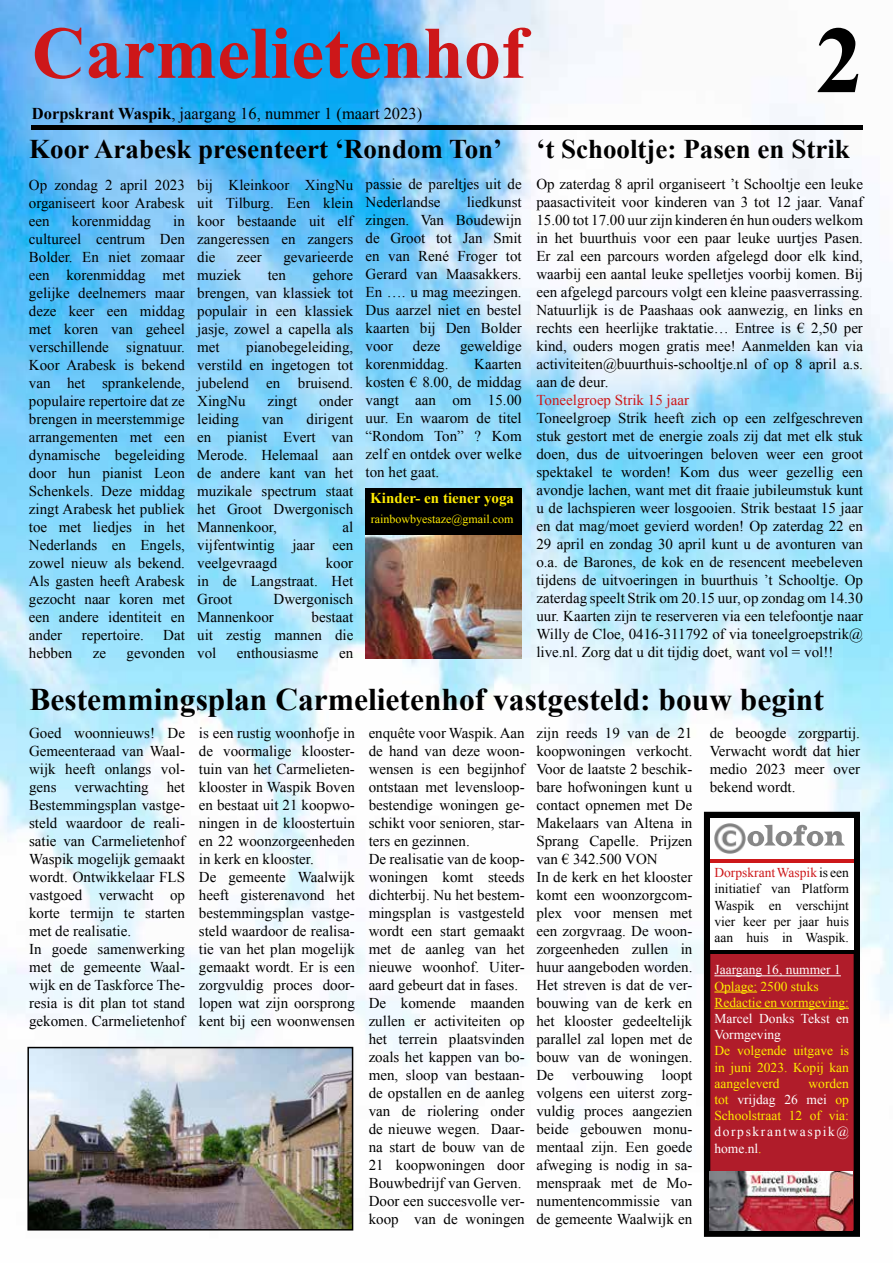
<style>
.page{position:relative;width:893px;height:1263px;background:#fff}
.page>*{position:absolute;margin:0;border:0;box-sizing:border-box;transform-origin:0 0}
.t1{font:700 95.25px "Times New Roman";color:#000}
.t2{font:700 74.1px "Times New Roman";color:#cd1719}
.t3{font:700 31.5px "Times New Roman";color:#000}
.t4{font:700 27px "Times New Roman";color:#000}
.t5{font:16.5px "Times New Roman";color:#000}
.t6{font:15px/18px "Times New Roman";color:#000;text-align:justify}
.t7{font:15px "Times New Roman";color:#cd1719}
.t8{font:700 15px "Times New Roman";color:#ffed00}
.t9{font:13.5px/16.2px "Times New Roman";color:#ffed00;text-align:justify}
.t10{font:13.5px/16.2px "Times New Roman";color:#000;text-align:justify}
.t11{font:13.5px/16.2px "Times New Roman";color:#fff}
.t12{font:13.5px/16.2px "Times New Roman";letter-spacing:.12em;color:#fff}
.t13{font:12px "Times New Roman";color:#ffed00}
.s1{font-weight:700}
.s2{color:#cd1719}
.s3{color:#fff}
.s4{color:#ffed00}
</style>
<div class="page">
<img style="left:0;top:0;width:893px;height:1237px">
<hr style="left:32px;top:125px;width:831px;height:4px;background:#000">
<div style="left:707px;top:815px;width:150px;height:419px;background:#b01c2a"></div>
<div style="left:704px;top:812px;width:156px;height:425px;border:6px solid #000"></div>
<img style="left:710px;top:1171px;width:143px;height:59px">
<div style="left:710px;top:818px;width:144px;height:132px;background:#fff"></div>
<hr style="left:710px;top:950px;width:144px;height:4px;background:#000">
<hr style="left:710px;top:859px;width:144px;height:4px;background:#cd1719">
<hr style="left:714px;top:975px;width:127px;height:1px;background:#fff">
<hr style="left:714px;top:992px;width:43px;height:1px;background:#ffed00">
<hr style="left:714px;top:1008px;width:135px;height:1px;background:#ffed00">
<img style="left:715px;top:823px;width:31px;height:31px">
<svg style="left:747px;top:825px;width:98px;height:21px"></svg>
<img style="left:30px;top:1050px;width:320px;height:177px">
<div style="left:27px;top:1047px;width:326px;height:183px;border:2px solid #000"></div>
<div style="left:366px;top:488px;width:156px;height:170px;background:#000"></div>
<img style="left:366px;top:535px;width:156px;height:123px">
<h2 class="t2" style="left:32px;top:2px;width:495px">Carmelietenhof</h2>
<p class="t5" style="left:32px;top:102px;width:392px"><span class="s1">Dorpskrant Waspik</span>, jaargang 16, nummer 1 (maart 2023)</p>
<h1 class="t1" style="left:815px;top:-6px;width:49px">2</h1>
<h3 class="t4" style="left:29px;top:130px;width:475px">Koor Arabesk presenteert ‘Rondom Ton’</h3>
<p class="t6" style="left:366px;top:175px;width:158px">passie de pareltjes uit de<br>Nederlandse</p>
<p class="t6" style="left:197px;top:176px;width:158px">bij Kleinkoor XingNu uit Tilburg. Een klein koor bestaande uit elf zangeressen en zangers die</p>
<p class="t6" style="left:29px;top:176px;width:158px">Op zondag 2 april 2023 organiseert koor Arabesk een</p>
<p class="t6" style="left:366px;top:193px;width:158px;text-indent:101px">liedkunst zingen. Van Boudewijn de Groot tot Jan Smit en van René Froger tot Gerard van Maasakkers.<br>En …. u mag meezingen.<br>Dus aarzel niet en bestel kaarten bij Den Bolder voor</p>
<p class="t6" style="left:29px;top:212px;width:158px;text-indent:144px">in cultureel centrum Den Bolder. En niet zomaar een korenmiddag met gelijke deelnemers maar deze keer een middag met koren van geheel verschillende signatuur.<br>Koor Arabesk is bekend van het sprankelende, populaire repertoire dat ze brengen in meerstemmige arrangementen met een dynamische begeleiding door hun pianist Leon Schenkels. Deze middag zingt Arabesk het publiek toe met liedjes in het Nederlands en Engels, zowel nieuw als bekend.<br>Als gasten heeft Arabesk gezocht naar koren met een andere identiteit en ander</p>
<p class="t6" style="left:72px;top:212px;width:81px">korenmiddag</p>
<p class="t6" style="left:237px;top:248px;width:26px">zeer</p>
<p class="t6" style="left:283px;top:248px;width:71px">gevarieerde</p>
<p class="t6" style="left:197px;top:266px;width:46px">muziek</p>
<p class="t6" style="left:268px;top:266px;width:20px">ten</p>
<p class="t6" style="left:197px;top:266px;width:158px;text-indent:115px">gehore brengen, van klassiek tot populair in een klassiek jasje, zowel a capella als met</p>
<p class="t6" style="left:413px;top:337px;width:29px">deze</p>
<p class="t6" style="left:460px;top:337px;width:63px">geweldige</p>
<p class="t6" style="left:366px;top:355px;width:84px">korenmiddag.</p>
<p class="t6" style="left:197px;top:338px;width:158px;text-indent:49px">pianobegeleiding, verstild en ingetogen tot jubelend en bruisend.<br>XingNu</p>
<p class="t6" style="left:366px;top:355px;width:158px;text-indent:109px">Kaarten kosten € 8.00, de middag vangt aan om 15.00 uur. En waarom de titel “Rondom Ton” ? Kom zelf en ontdek over welke ton het gaat.</p>
<p class="t6" style="left:267px;top:392px;width:32px">zingt</p>
<p class="t6" style="left:319px;top:392px;width:36px">onder</p>
<p class="t6" style="left:197px;top:410px;width:158px;text-indent:109px">dirigent en pianist Evert van Merode. Helemaal aan de andere kant van het muzikale spectrum staat het Groot Dwergonisch Mannenkoor,</p>
<p class="t6" style="left:197px;top:410px;width:43px">leiding</p>
<p class="t6" style="left:262px;top:410px;width:23px">van</p>
<p class="t8" style="left:370px;top:488px;width:145px">Kinder- en tiener yoga</p>
<p class="t13" style="left:371px;top:511px;width:144px">rainbowbyestaze@gmail.com</p>
<p class="t6" style="left:197px;top:518px;width:158px;text-indent:145px">al vijfentwintig jaar een veelgevraagd</p>
<p class="t6" style="left:197px;top:554px;width:158px;text-indent:129px">koor in de Langstraat. Het Groot</p>
<p class="t6" style="left:197px;top:590px;width:158px;text-indent:76px">Dwergonisch<br>Mannenkoor</p>
<p class="t6" style="left:197px;top:608px;width:158px;text-indent:114px">bestaat uit zestig mannen die vol</p>
<p class="t6" style="left:82px;top:626px;width:64px">repertoire.</p>
<p class="t6" style="left:163px;top:626px;width:23px">Dat</p>
<p class="t6" style="left:29px;top:644px;width:45px">hebben</p>
<p class="t6" style="left:93px;top:644px;width:15px">ze</p>
<p class="t6" style="left:127px;top:644px;width:60px">gevonden</p>
<p class="t6" style="left:237px;top:644px;width:83px">enthousiasme</p>
<p class="t6" style="left:339px;top:644px;width:16px">en</p>
<h3 class="t4" style="left:536px;top:130px;width:315px">‘t Schooltje: Pasen en Strik</h3>
<p class="t6" style="left:536px;top:175px;width:328px">Op zaterdag 8 april organiseert ’t Schooltje een leuke paasactiviteit voor kinderen van 3 tot 12 jaar. Vanaf 15.00 tot 17.00 uur zijn kinderen én hun ouders welkom in het buurthuis voor een paar leuke uurtjes Pasen.<br>Er zal een parcours worden afgelegd door elk kind, waarbij een aantal leuke spelletjes voorbij komen. Bij een afgelegd parcours volgt een kleine paasverrassing.<br>Natuurlijk is de Paashaas ook aanwezig, en links en rechts een heerlijke traktatie… Entree is € 2,50 per kind, ouders mogen gratis mee! Aanmelden kan via activiteiten@buurthuis-schooltje.nl of op 8 april a.s. aan de deur.</p>
<p class="t7" style="left:536px;top:390px;width:154px">Toneelgroep Strik 15 jaar</p>
<p class="t6" style="left:536px;top:409px;width:328px">Toneelgroep Strik heeft zich op een zelfgeschreven stuk gestort met de energie zoals zij dat met elk stuk doen, dus de uitvoeringen beloven weer een groot spektakel te worden! Kom dus weer gezellig een avondje lachen, want met dit fraaie jubileumstuk kunt u de lachspieren weer losgooien. Strik bestaat 15 jaar en dat mag/moet gevierd worden! Op zaterdag 22 en 29 april en zondag 30 april kunt u de avonturen van o.a. de Barones, de kok en de resencent meebeleven tijdens de uitvoeringen in buurthuis ’t Schooltje. Op zaterdag speelt Strik om 20.15 uur, op zondag om 14.30 uur. Kaarten zijn te reserveren via een telefoontje naar Willy de Cloe, 0416-311792 of via toneelgroepstrik@ live.nl. Zorg dat u dit tijdig doet, want vol = vol!!</p>
<h3 class="t3" style="left:29px;top:677px;width:796px">Bestemmingsplan Carmelietenhof vastgesteld: bouw begint</h3>
<p class="t6" style="left:29px;top:723px;width:158px;text-align:left">Goed woonnieuws! De<br>Gemeenteraad van Waal&shy;wijk heeft onlangs vol&shy;gens verwachting het<br>Bestemmingsplan vastge&shy;steld waardoor de reali&shy;satie van Carmelietenhof<br>Waspik mogelijk gemaakt wordt. Ontwikkelaar FLS vastgoed verwacht op korte termijn te starten met de realisatie.<br>In goede samenwerking met de gemeente Waal&shy;wijk en de Taskforce The&shy;resia is dit plan tot stand gekomen. Carmelietenhof</p>
<p class="t6" style="left:199px;top:723px;width:158px;text-align:left">is een rustig woonhofje in de voormalige klooster&shy;tuin van het Carmelieten&shy;klooster in Waspik Boven en bestaat uit 21 koopwo&shy;ningen in de kloostertuin en 22 woonzorgeenheden in kerk en klooster.<br>De gemeente Waalwijk heeft gisterenavond het bestemmingsplan vastge&shy;steld waardoor de realisa&shy;tie van het plan mogelijk gemaakt wordt. Er is een zorgvuldig proces door&shy;lopen wat zijn oorsprong kent bij een woonwensen</p>
<p class="t6" style="left:369px;top:723px;width:158px;text-align:left">enquête voor Waspik. Aan de hand van deze woon&shy;wensen is een begijnhof ontstaan met levensloop&shy;bestendige woningen ge&shy;schikt voor senioren, star&shy;ters en gezinnen.<br>De realisatie van de koop&shy;woningen komt steeds dichterbij. Nu het bestem&shy;mingsplan is vastgesteld wordt een start gemaakt met de aanleg van het nieuwe woonhof. Uiter&shy;aard gebeurt dat in fases.<br>De komende maanden zullen er activiteiten op het terrein plaatsvinden zoals het kappen van bo&shy;men, sloop van bestaan&shy;de opstallen en de aanleg van de riolering onder de nieuwe wegen. Daar&shy;na start de bouw van de<br>21 koopwoningen door<br>Bouwbedrijf van Gerven.<br>Door een succesvolle ver&shy;koop van de woningen</p>
<p class="t6" style="left:536px;top:723px;width:158px;text-align:left">zijn reeds 19 van de 21 koopwoningen verkocht.<br>Voor de laatste 2 beschik&shy;bare hofwoningen kunt u contact opnemen met De<br>Makelaars van Altena in<br>Sprang Capelle. Prijzen van € 342.500 VON<br>In de kerk en het klooster komt een woonzorgcom&shy;plex voor mensen met een zorgvraag. De woon&shy;zorgeenheden zullen in huur aangeboden worden.<br>Het streven is dat de ver&shy;bouwing van de kerk en het klooster gedeeltelijk parallel zal lopen met de bouw van de woningen.<br>De verbouwing loopt volgens een uiterst zorg&shy;vuldig proces aangezien beide gebouwen monu&shy;mentaal zijn. Een goede afweging is nodig in sa&shy;menspraak met de Mo&shy;numentencommissie van de gemeente Waalwijk en</p>
<p class="t6" style="left:710px;top:723px;width:152px">de beoogde zorgpartij.<br>Verwacht wordt dat hier medio 2023 meer over bekend wordt.</p>
<p class="t10" style="left:714px;top:864px;width:136px"><span class="s2">Dorpskrant Waspik</span> is een initiatief van Platform Waspik en verschijnt vier keer per jaar huis aan huis in Waspik.</p>
<p class="t11" style="left:714px;top:961px;width:128px">Jaargang 16, nummer 1</p>
<p class="t9" style="left:714px;top:978px;width:136px">Oplage: 2500 stuks<br>Redactie en vormgeving:</p>
<p class="t11" style="left:714px;top:1010px;width:136px">Marcel Donks Tekst en<br>Vormgeving</p>
<p class="t9" style="left:714px;top:1042px;width:136px">De volgende uitgave is in juni 2023. Kopij kan aangeleverd</p>
<p class="t9" style="left:714px;top:1075px;width:136px;text-indent:94px">worden tot <span class="s3">vrijdag 26 mei</span> op Schoolstraat 12 of via:</p>
<p class="t12" style="left:714px;top:1123px;width:136px">dorpskrantwaspik@ home.nl<span class="s4">.</span></p>
</div>
